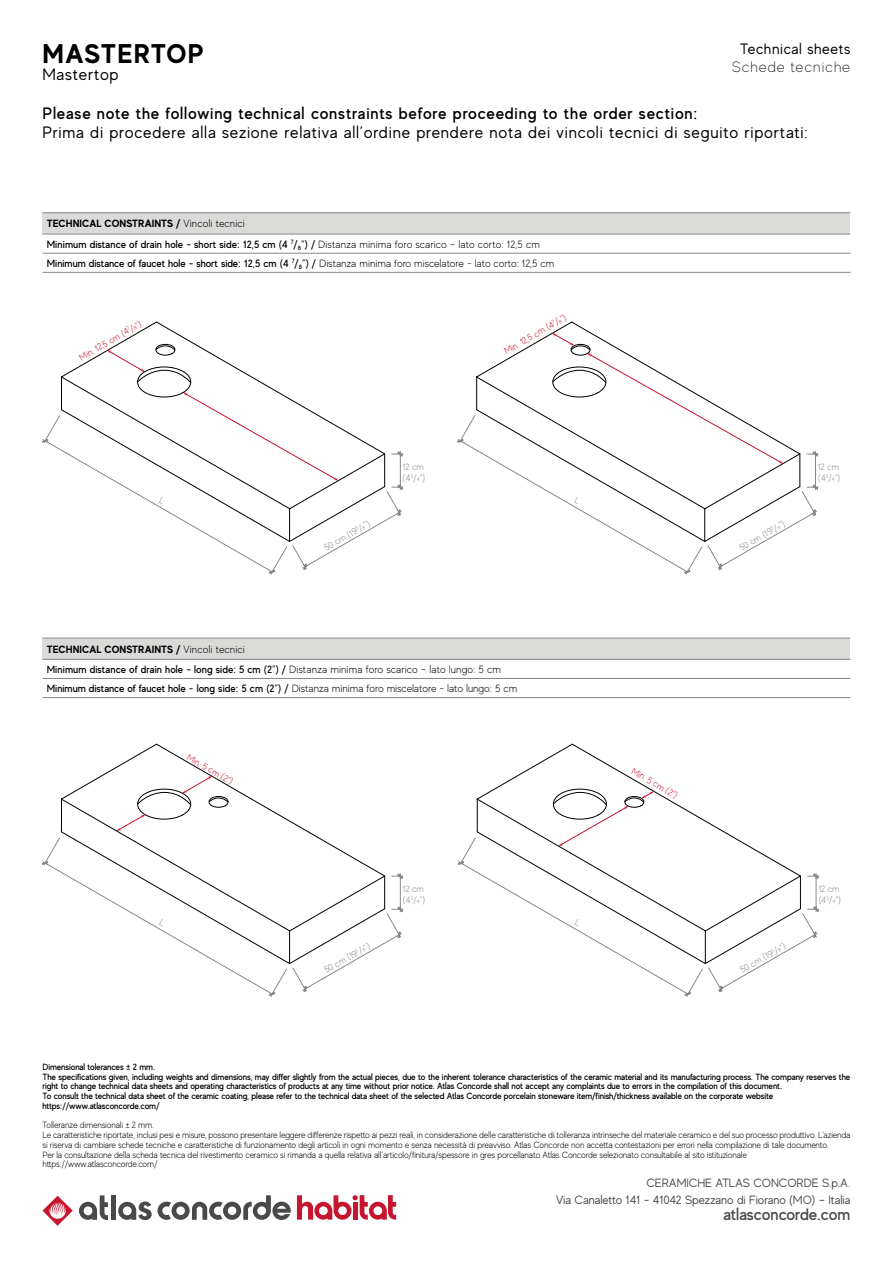
<style>
.page{position:relative;width:893px;height:1263px;background:#fff}
.page>*{position:absolute;margin:0;border:0;box-sizing:border-box;transform-origin:0 0}
.t1{font:700 27px "MADE Evolve Sans";letter-spacing:.045em;color:#000}
.t2{font:16.5px "MADE Evolve Sans";letter-spacing:.05em;color:#000}
.t3{font:500 16.5px "MADE Evolve Sans";letter-spacing:.045em;color:#000}
.t4{font:500 16.5px "MADE Evolve Sans";letter-spacing:-.005em;color:#4a4948}
.t5{font:15px "MADE Evolve Sans";letter-spacing:.04em;color:#000}
.t6{font:100 15px "MADE Evolve Sans";letter-spacing:.035em;color:#000}
.t7{font:12px/16.5px "MADE Evolve Sans";color:#4a4948;text-align:right}
.t8{font:300 10.5px/20.2px "MADE Evolve Sans";color:#000}
.t9{font:500 10.5px "MADE Evolve Sans";letter-spacing:-.005em;color:#000}
.t10{font:300 9.15px/10.9px "MADE Evolve Sans";letter-spacing:-.015em;color:#878786}
.t11{font:300 9.15px "MADE Evolve Sans";color:#c6152e}
.t12{font:300 9px/9.8px "MADE Evolve Sans";letter-spacing:-.025em;color:#000;scale:.96 1}
.t13{font:500 9px/9.8px "MADE Evolve Sans";letter-spacing:-.015em;color:#000}
.s1{font-weight:700}
.s2{font-weight:500}
.s3{font-weight:300}
.s4{font-size:5.25px}
</style>
<div class="page">
<div style="left:111px;top:1195px;width:5px;height:25px;background:#4a4948"></div>
<svg style="left:79px;top:1195px;width:29px;height:25px"></svg>
<svg style="left:158px;top:1195px;width:133px;height:25px"></svg>
<svg style="left:118px;top:1201px;width:34px;height:19px"></svg>
<svg style="left:43px;top:1196px;width:30px;height:30px"></svg>
<svg style="left:297px;top:1195px;width:99px;height:25px"></svg>
<div style="left:43px;top:213px;width:807px;height:21px;background:#dadad9"></div>
<hr style="left:43px;top:213px;width:807px;height:1px;background:#878786">
<hr style="left:43px;top:234px;width:807px;height:1px;background:#878786">
<hr style="left:43px;top:253px;width:807px;height:1px;background:#878786">
<hr style="left:43px;top:272px;width:807px;height:1px;background:#878786">
<div style="left:43px;top:638px;width:807px;height:21px;background:#dadad9"></div>
<hr style="left:43px;top:638px;width:807px;height:1px;background:#878786">
<hr style="left:43px;top:659px;width:807px;height:1px;background:#878786">
<hr style="left:43px;top:678px;width:807px;height:1px;background:#878786">
<hr style="left:43px;top:697px;width:807px;height:1px;background:#878786">
<svg style="left:42px;top:321px;width:362px;height:254px"></svg>
<svg style="left:457px;top:321px;width:362px;height:254px"></svg>
<svg style="left:42px;top:744px;width:362px;height:253px"></svg>
<svg style="left:457px;top:744px;width:362px;height:253px"></svg>
<h1 class="t1" style="left:43px;top:36px;width:163px">MASTERTOP</h1>
<h2 class="t2" style="left:43px;top:64px;width:77px">Mastertop</h2>
<h3 class="t5" style="left:740px;top:39px;width:112px">Technical sheets</h3>
<h3 class="t6" style="left:732px;top:58px;width:120px">Schede tecniche</h3>
<h2 class="t3" style="left:43px;top:103px;width:657px">Please note the following technical constraints before proceeding to the order section:</h2>
<h2 class="t2" style="left:43px;top:122px;width:767px">Prima di procedere alla sezione relativa all’ordine prendere nota dei vincoli tecnici di seguito riportati:</h2>
<p class="t8" style="left:47px;top:213px;width:495px"><span class="s1">TECHNICAL CONSTRAINTS /</span> Vincoli tecnici<br><span class="s2">Minimum distance of drain hole - short side: 12,5 cm (4</span> <sup>7</sup><span class="s2">/</span><sub>8</sub><span class="s2">”) /</span> Distanza minima foro scarico – lato corto: 12,5 cm</p>
<p class="t9" style="left:47px;top:256px;width:509px">Minimum distance of faucet hole - short side: 12,5 cm (4 <sup>7</sup>/<sub>8</sub>”) / <span class="s3">Distanza minima foro miscelatore - lato corto: 12,5 cm</span></p>
<p class="t11" style="left:77px;top:353px;width:72px;rotate:-30deg">Min. 12,5 cm (4<sup>7</sup>/<span class="s4">8</span>”)</p>
<p class="t10" style="left:322px;top:544px;width:53px;rotate:-30deg">50 cm (19<sup>5</sup>/<span class="s4">8</span>”)</p>
<p class="t10" style="left:403px;top:461px;width:24px">12 cm (4<sup>3</sup>/<span class="s4">4</span>”)</p>
<p class="t11" style="left:502px;top:347px;width:72px;rotate:-30deg">Min. 12,5 cm (4<sup>7</sup>/<span class="s4">8</span>”)</p>
<p class="t8" style="left:47px;top:639px;width:456px"><span class="s1">TECHNICAL CONSTRAINTS /</span> Vincoli tecnici<br><span class="s2">Minimum distance of drain hole - long side: 5 cm (2”) /</span> Distanza minima foro scarico – lato lungo: 5 cm</p>
<p class="t9" style="left:47px;top:682px;width:472px">Minimum distance of faucet hole - long side: 5 cm (2”) / <span class="s3">Distanza minima foro miscelatore - lato lungo: 5 cm</span></p>
<p class="t11" style="left:190px;top:751px;width:53px;rotate:30deg">Min. 5 cm (2”)</p>
<p class="t10" style="left:322px;top:966px;width:53px;rotate:-30deg">50 cm (19<sup>5</sup>/<span class="s4">8</span>”)</p>
<p class="t10" style="left:403px;top:883px;width:24px">12 cm (4<sup>3</sup>/<span class="s4">4</span>”)</p>
<p class="t10" style="left:737px;top:544px;width:53px;rotate:-30deg">50 cm (19<sup>5</sup>/<span class="s4">8</span>”)</p>
<p class="t10" style="left:818px;top:461px;width:24px">12 cm (4<sup>3</sup>/<span class="s4">4</span>”)</p>
<p class="t11" style="left:635px;top:765px;width:53px;rotate:30deg">Min. 5 cm (2”)</p>
<p class="t10" style="left:738px;top:966px;width:53px;rotate:-30deg">50 cm (19<sup>5</sup>/<span class="s4">8</span>”)</p>
<p class="t10" style="left:818px;top:883px;width:24px">12 cm (4<sup>3</sup>/<span class="s4">4</span>”)</p>
<p class="t13" style="left:43px;top:1061px;width:809px">Dimensional tolerances ± 2 mm.<br>The specifications given, including weights and dimensions, may differ slightly from the actual pieces, due to the inherent tolerance characteristics of the ceramic material and its manufacturing process. The company reserves the right to change technical data sheets and operating characteristics of products at any time without prior notice. Atlas Concorde shall not accept any complaints due to errors in the compilation of this document.<br>To consult the technical data sheet of the ceramic coating, please refer to the technical data sheet of the selected Atlas Concorde porcelain stoneware item/finish/thickness available on the corporate website https://www.atlasconcorde.com/</p>
<p class="t12" style="left:43px;top:1120px;width:843px">Tolleranze dimensionali ± 2 mm.<br>Le caratteristiche riportate, inclusi pesi e misure, possono presentare leggere differenze rispetto ai pezzi reali, in considerazione delle caratteristiche di tolleranza intrinseche del materiale ceramico e del suo processo produttivo. L’azienda si riserva di cambiare schede tecniche e caratteristiche di funzionamento degli articoli in ogni momento e senza necessità di preavviso. Atlas Concorde non accetta contestazioni per errori nella compilazione di tale documento.<br>Per la consultazione della scheda tecnica del rivestimento ceramico si rimanda a quella relativa all’articolo/finitura/spessore in gres porcellanato Atlas Concorde selezionato consultabile al sito istituzionale https://www.atlasconcorde.com/</p>
<h3 class="t7" style="left:556px;top:1175px;width:296px">CERAMICHE ATLAS CONCORDE S.p.A.<br>Via Canaletto 141 - 41042 Spezzano di Fiorano (MO) – Italia</h3>
<h2 class="t4" style="left:723px;top:1204px;width:129px">atlasconcorde.com</h2>
</div>
